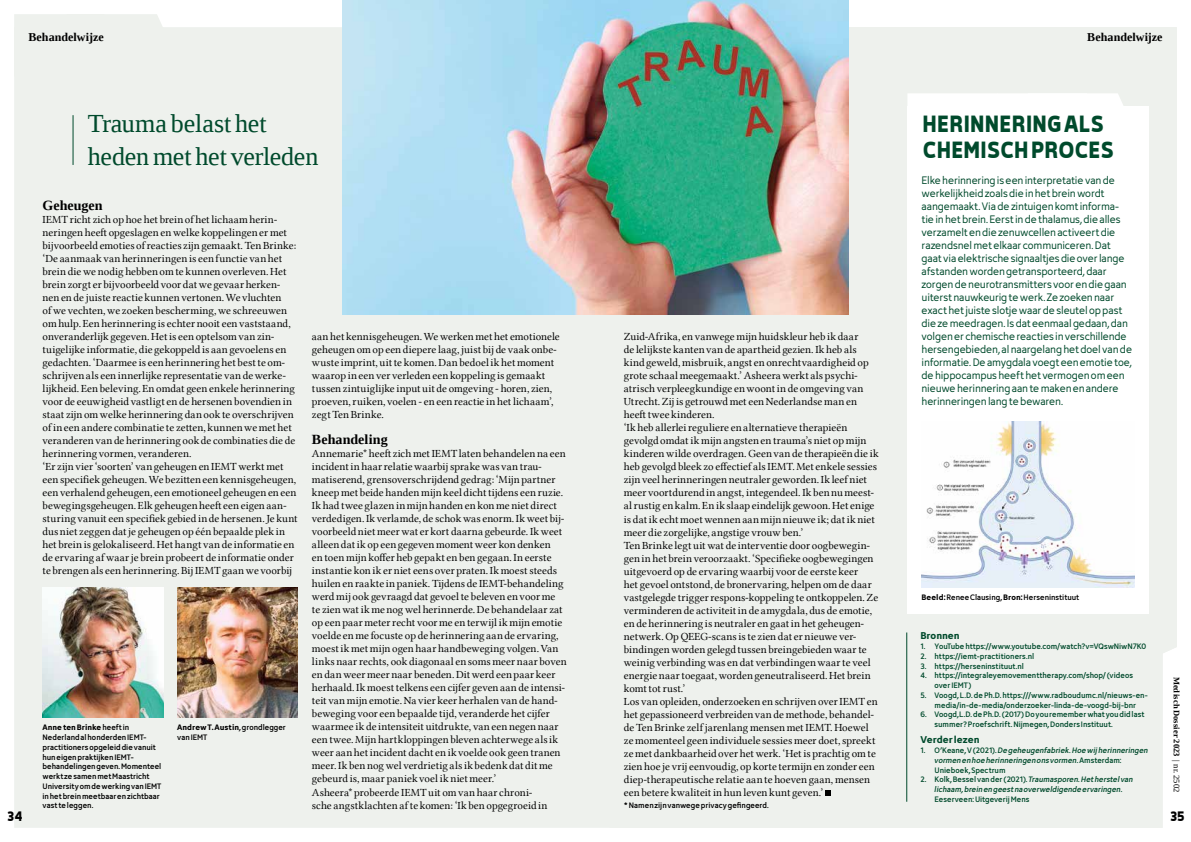
<style>
.page{position:relative;width:1191px;height:842px;background:#fff}
.page>*{position:absolute;margin:0;border:0;box-sizing:border-box;transform-origin:0 0}
.t1{font:26px/32.5px "Liberation Serif";letter-spacing:-.005em;color:#004a2c}
.t2{font:700 24px/26px "Tepeno Sans";letter-spacing:.01em;color:#004a2c}
.t3{font:700 14px "Liberation Serif";letter-spacing:.005em;color:#000}
.t4{font:700 14px "Tepeno Sans";color:#000}
.t5{font:700 12px "Liberation Serif";letter-spacing:.005em;color:#000}
.t6{font:11px/13px "Lin Libertine";letter-spacing:.005em;color:#000}
.t7{font:11px/13px "Avancement 2020";letter-spacing:-.01em;color:#004a2c}
.t8{font:700 10px "Avancement 2020";color:#004a2c}
.t9{font:700 8.5px "Liberation Serif";letter-spacing:.02em;color:#000}
.t10{font:500 8px/9.8px "Avancement 2020";letter-spacing:.01em;color:#004a2c}
.t11{font:500 8px/9.8px "Avancement 2020";letter-spacing:.005em;color:#000}
.t12{font:italic 500 8px/9.8px "Avancement 2020";letter-spacing:.005em;color:#004a2c}
.s1{font-weight:700}
.s2{font-style:normal}
.s3{font-weight:400}
</style>
<div class="page">
<div style="left:14px;top:27px;width:595px;height:801px;background:#eef1ed"></div>
<div style="left:14px;top:14px;width:171px;height:62px;background:#eef1ed"></div>
<div style="left:609px;top:27px;width:567px;height:801px;background:#eef1ed"></div>
<hr style="left:906px;top:632px;width:1px;height:170px;background:#004a2c">
<svg style="left:907px;top:93px;width:239px;height:13px"></svg>
<div style="left:907px;top:106px;width:241px;height:507px;background:#fff"></div>
<hr style="left:73px;top:115px;width:1px;height:50px;background:#004a2c">
<img style="left:921px;top:422px;width:213px;height:165px">
<img style="left:343px;top:0;width:505px;height:314px">
<svg style="left:825px;top:790px;width:5px;height:5px"></svg>
<img style="left:43px;top:587px;width:120px;height:130px">
<img style="left:177px;top:587px;width:121px;height:130px">
<p class="t5" style="left:28px;top:29px;width:77px">Behandelwijze</p>
<p class="t5" style="left:1087px;top:29px;width:77px">Behandelwijze</p>
<h1 class="t1" style="left:88px;top:107px;width:232px">Trauma belast het heden met het verleden</h1>
<p class="t3" style="left:43px;top:196px;width:62px">Geheugen</p>
<p class="t6" style="left:43px;top:213px;width:257px">IEMT richt zich op hoe het brein of het lichaam herin&shy;neringen heeft opgeslagen en welke koppelingen er met bijvoorbeeld emoties of reacties zijn gemaakt. Ten Brinke: ‘De aanmaak van herinneringen is een functie van het brein die we nodig hebben om te kunnen overleven. Het brein zorgt er bijvoorbeeld voor dat we gevaar herken&shy;nen en de juiste reactie kunnen vertonen. We vluchten<br>of we vechten, we zoeken bescherming, we schreeuwen om hulp. Een herinnering is echter nooit een vaststaand, onveranderlijk gegeven. Het is een optelsom van zin&shy;tuigelijke informatie, die gekoppeld is aan gevoelens en gedachten. ‘Daarmee is een herinnering het best te om&shy;schrijven als een innerlijke representatie van de werke&shy;lijkheid. Een beleving. En omdat geen enkele herinnering voor de eeuwigheid vastligt en de hersenen bovendien in staat zijn om welke herinnering dan ook te overschrijven of in een andere combinatie te zetten, kunnen we met het veranderen van de herinnering ook de combinaties die de herinnering vormen, veranderen.<br>‘Er zijn vier ‘soorten’ van geheugen en IEMT werkt met een specifiek geheugen. We bezitten een kennisgeheugen, een verhalend geheugen, een emotioneel geheugen en een bewegingsgeheugen. Elk geheugen heeft een eigen aan&shy;sturing vanuit een specifiek gebied in de hersenen. Je kunt dus niet zeggen dat je geheugen op één bepaalde plek in het brein is gelokaliseerd. Het hangt van de informatie en de ervaring af waar je brein probeert de informatie onder te brengen als een herinnering. Bij IEMT gaan we voorbij</p>
<h2 class="t2" style="left:921px;top:111px;width:193px">HERINNERING ALS<br>CHEMISCH PROCES</h2>
<p class="t7" style="left:921px;top:174px;width:212px">Elke herinnering is een interpretatie van de werkelijkheid zoals die in het brein wordt aangemaakt. Via de zintuigen komt informa&shy;tie in het brein. Eerst in de thalamus, die alles verzamelt en die zenuwcellen activeert die razendsnel met elkaar communiceren. Dat gaat via elektrische signaaltjes die over lange afstanden worden getransporteerd, daar zorgen de neurotransmitters voor en die gaan uiterst nauwkeurig te werk. Ze zoeken naar exact het juiste slotje waar de sleutel op past die ze meedragen. Is dat eenmaal gedaan, dan volgen er chemische reacties in verschillende hersengebieden, al naargelang het doel van de informatie. De amygdala voegt een emotie toe, de hippocampus heeft het vermogen om een nieuwe herinnering aan te maken en andere herinneringen lang te bewaren.</p>
<p class="t6" style="left:312px;top:330px;width:249px">aan het kennisgeheugen. We werken met het emotionele geheugen om op een diepere laag, juist bij de vaak onbe&shy;wuste imprint, uit te komen. Dan bedoel ik het moment waarop in een ver verleden een koppeling is gemaakt tussen zintuiglijke input uit de omgeving - horen, zien, proeven, ruiken, voelen - en een reactie in het lichaam’, zegt Ten Brinke.</p>
<p class="t3" style="left:312px;top:430px;width:77px">Behandeling</p>
<p class="t6" style="left:312px;top:447px;width:256px">Annemarie* heeft zich met IEMT laten behandelen na een incident in haar relatie waarbij sprake was van trau&shy;matiserend, grensoverschrijdend gedrag: ‘Mijn partner kneep met beide handen mijn keel dicht tijdens een ruzie.<br>Ik had twee glazen in mijn handen en kon me niet direct verdedigen. Ik verlamde, de schok was enorm. Ik weet bij&shy;voorbeeld niet meer wat er kort daarna gebeurde. Ik weet alleen dat ik op een gegeven moment weer kon denken<br>en toen mijn koffer heb gepakt en ben gegaan. In eerste instantie kon ik er niet eens over praten. Ik moest steeds huilen en raakte in paniek. Tijdens de IEMT-behandeling werd mij ook gevraagd dat gevoel te beleven en voor me<br>te zien wat ik me nog wel herinnerde. De behandelaar zat op een paar meter recht voor me en terwijl ik mijn emotie voelde en me focuste op de herinnering aan de ervaring, moest ik met mijn ogen haar handbeweging volgen. Van links naar rechts, ook diagonaal en soms meer naar boven en dan weer meer naar beneden. Dit werd een paar keer herhaald. Ik moest telkens een cijfer geven aan de intensi&shy;teit van mijn emotie. Na vier keer herhalen van de hand&shy;beweging voor een bepaalde tijd, veranderde het cijfer waarmee ik de intensiteit uitdrukte, van een negen naar een twee. Mijn hartkloppingen bleven achterwege als ik weer aan het incident dacht en ik voelde ook geen tranen meer. Ik ben nog wel verdrietig als ik bedenk dat dit me gebeurd is, maar paniek voel ik niet meer.’<br>Asheera* probeerde IEMT uit om van haar chroni-<br>sche angstklachten af te komen: ‘Ik ben opgegroeid in</p>
<p class="t6" style="left:624px;top:330px;width:256px">Zuid-Afrika, en vanwege mijn huidskleur heb ik daar<br>de lelijkste kanten van de apartheid gezien. Ik heb als kind geweld, misbruik, angst en onrechtvaardigheid op grote schaal meegemaakt.’ Asheera werkt als psychi&shy;atrisch verpleegkundige en woont in de omgeving van Utrecht. Zij is getrouwd met een Nederlandse man en heeft twee kinderen.<br>‘Ik heb allerlei reguliere en alternatieve therapieën gevolgd omdat ik mijn angsten en trauma’s niet op mijn kinderen wilde overdragen. Geen van de therapieën die ik heb gevolgd bleek zo effectief als IEMT. Met enkele sessies zijn veel herinneringen neutraler geworden. Ik leef niet meer voortdurend in angst, integendeel. Ik ben nu meest&shy;al rustig en kalm. En ik slaap eindelijk gewoon. Het enige is dat ik echt moet wennen aan mijn nieuwe ik; dat ik niet meer die zorgelijke, angstige vrouw ben.’<br>Ten Brinke legt uit wat de interventie door oogbewegin&shy;gen in het brein veroorzaakt. ‘Specifieke oogbewegingen uitgevoerd op de ervaring waarbij voor de eerste keer<br>het gevoel ontstond, de bronervaring, helpen om de daar vastgelegde trigger respons-koppeling te ontkoppelen. Ze verminderen de activiteit in de amygdala, dus de emotie, en de herinnering is neutraler en gaat in het geheugen&shy;netwerk. Op QEEG-scans is te zien dat er nieuwe ver&shy;bindingen worden gelegd tussen breingebieden waar te weinig verbinding was en dat verbindingen waar te veel energie naar toegaat, worden geneutraliseerd. Het brein komt tot rust.’<br>Los van opleiden, onderzoeken en schrijven over IEMT en het gepassioneerd verbreiden van de methode, behandel&shy;de Ten Brinke zelf jarenlang mensen met IEMT. Hoewel ze momenteel geen individuele sessies meer doet, spreekt ze met dankbaarheid over het werk. ‘Het is prachtig om te zien hoe je vrij eenvoudig, op korte termijn en zonder een diep-therapeutische relatie aan te hoeven gaan, mensen een betere kwaliteit in hun leven kunt geven.’</p>
<p class="t11" style="left:624px;top:801px;width:147px">* Namen zijn vanwege privacy gefingeerd.</p>
<p class="t11" style="left:921px;top:593px;width:159px"><span class="s1">Beeld:</span> Renee Clausing, <span class="s1">Bron:</span> Herseninstituut</p>
<p class="t8" style="left:920px;top:627px;width:41px">Bronnen</p>
<p class="t10" style="left:920px;top:641px;width:227px">1. YouTube https://www.youtube.com/watch?v=VQswNiwN7K0</p>
<p class="t10" style="left:920px;top:651px;width:115px">2. https://iemt-practitioners.nl</p>
<p class="t10" style="left:920px;top:661px;width:105px">3. https://herseninstituut.nl</p>
<p class="t10" style="left:934px;top:671px;width:200px;text-indent:-14px">4. https://integraleyemovementtherapy.com/shop/ (videos over IEMT)</p>
<p class="t10" style="left:920px;top:690px;width:229px;text-align:center">5. Voogd, L.D. de Ph.D. https:///www.radboudumc.nl/nieuws-en&shy;media/in-de-media/onderzoeker-linda-de-voogd-bij-bnr</p>
<p class="t10" style="left:934px;top:710px;width:211px;text-indent:-14px">6. Voogd,L.D. de Ph.D. (2017) Do you remember what you did last summer? Proefschrift. Nijmegen, Donders Instituut.</p>
<p class="t8" style="left:920px;top:731px;width:61px">Verder lezen</p>
<p class="t12" style="left:934px;top:745px;width:215px;text-indent:-14px"><span class="s2">1. O’Keane, V (2021).</span> De geheugenfabriek. Hoe wij herinneringen vormen en hoe herinneringen ons vormen<span class="s2">. Amsterdam:<br>Unieboek, Spectrum</span></p>
<p class="t12" style="left:934px;top:775px;width:200px;text-indent:-14px"><span class="s2">2. Kolk, Bessel van der (2021).</span> Traumasporen. Het herstel van lichaam, brein en geest na overweldigende ervaringen<span class="s2">.<br>Eeserveen: Uitgeverij Mens</span></p>
<p class="t9" style="left:1182px;top:676px;width:117px;rotate:90deg">Medisch Dossier 2023 <span class="s3">| nr. 2502</span></p>
<p class="t11" style="left:43px;top:723px;width:120px"><span class="s1">Anne ten Brinke</span> heeft in<br>Nederland al honderden IEMT&shy;practitioners opgeleid die vanuit hun eigen praktijken IEMT&shy;behandelingen geven. Momenteel werkt ze samen met Maastricht<br>University om de werking van IEMT in het brein meetbaar en zichtbaar vast te leggen.</p>
<p class="t11" style="left:177px;top:723px;width:110px"><span class="s1">Andrew T. Austin</span>, grondlegger van IEMT</p>
<p class="t4" style="left:6px;top:808px;width:17px">34</p>
<p class="t4" style="left:1169px;top:808px;width:16px">35</p>
</div>
